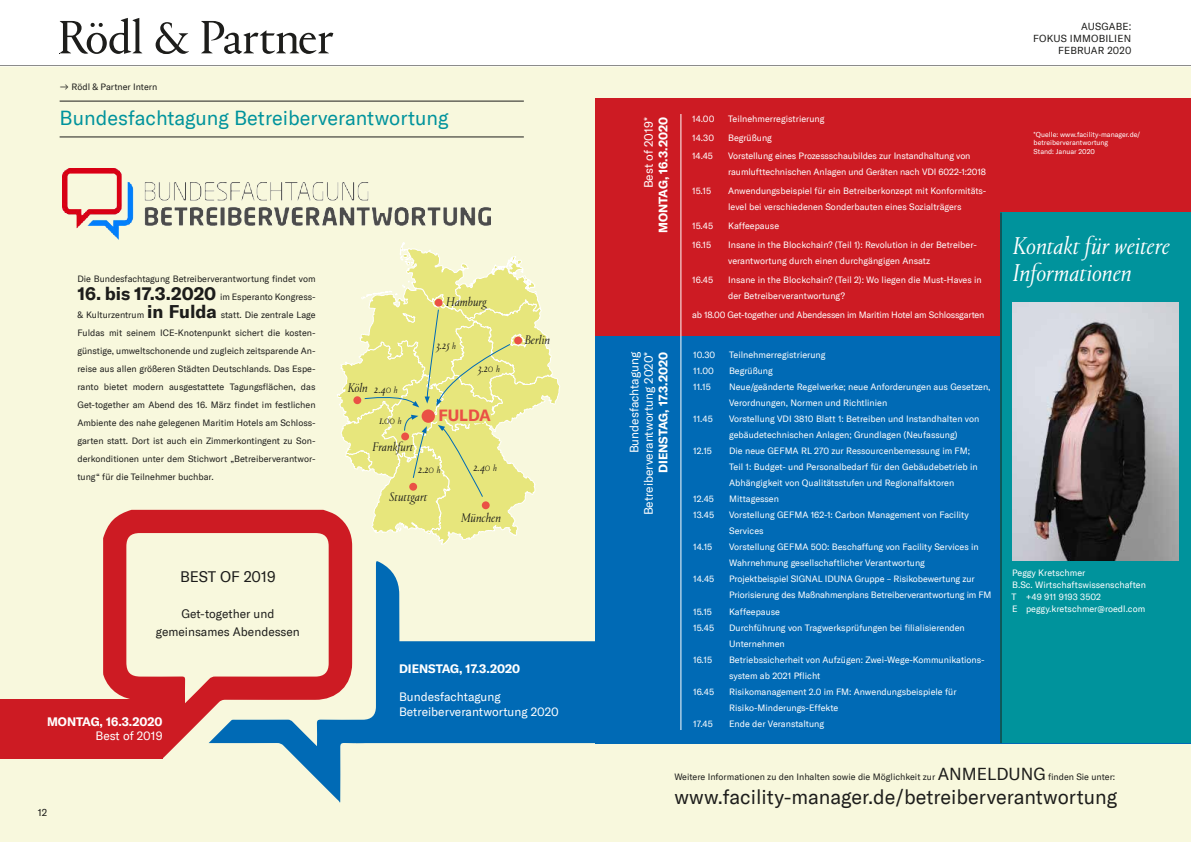
<style>
.page{position:relative;width:1191px;height:842px;background:#fff}
.page>*{position:absolute;margin:0;border:0;box-sizing:border-box;transform-origin:0 0}
.t1{font:italic 300 25px/27px "Portrait TT";color:#fff}
.t2{font:20px "GT America";color:#1d1d1b}
.t3{font:20px "GT America";color:#00939c}
.t4{font:700 15.9px "GT America";color:#ea5045}
.t5{font:15px "GT America";color:#1d1d1b}
.t6{font:italic 300 12.8px "Portrait TT";color:#1d1d1b}
.t7{font:12px/14.4px "GT America";color:#fff}
.t8{font:700 12px "GT America";color:#fff}
.t9{font:12px/18px "GT America";color:#1d1d1b;text-align:center}
.t10{font:10px/12px "GT America";letter-spacing:.02em;color:#1d1d1b;text-align:right}
.t11{font:9px/16px "GT America";color:#fff}
.t12{font:9px/18px "GT America";color:#1d1d1b;text-align:justify}
.t13{font:9px "GT America";letter-spacing:-.02em;color:#fff}
.t14{font:7px/8.4px "GT America";color:#fff}
.s1{font-weight:700;font-size:18px}
.s2{font-size:9px}
.s3{font-size:17px}
</style>
<div class="page">
<svg style="left:60px;top:18px;width:273px;height:36px"></svg>
<hr style="left:0;top:65px;width:1191px;height:1px;background:#1d1d1b">
<div style="left:0;top:66px;width:1191px;height:776px;background:#f8f8dd"></div>
<div style="left:595px;top:99px;width:596px;height:237px;background:#cd1b23"></div>
<div style="left:595px;top:336px;width:596px;height:407px;background:#006ab5"></div>
<img style="left:62px;top:168px;width:428px;height:71px">
<div style="left:1000px;top:213px;width:191px;height:530px;background:#00939c"></div>
<img style="left:1012px;top:303px;width:167px;height:258px">
<hr style="left:1000px;top:213px;width:1px;height:530px;background:#1d1d1b">
<svg style="left:103px;top:510px;width:249px;height:249px;background:#e5998d"></svg>
<svg style="left:209px;top:560px;width:190px;height:242px;background:#cdc0ba"></svg>
<svg style="left:356px;top:641px;width:239px;height:102px;background:#1073b7"></svg>
<div style="left:0;top:699px;width:162px;height:60px;background:#cd1b23"></div>
<hr style="left:680px;top:114px;width:1px;height:616px;background:#fff">
<hr style="left:60px;top:101px;width:464px;height:1px;background:#1d1d1b">
<hr style="left:60px;top:137px;width:464px;height:1px;background:#1d1d1b">
<svg style="left:337px;top:242px;width:223px;height:303px;background:#eceba4"></svg>
<p class="t12" style="left:60px;top:78px;width:99px">ʸ Rödl &amp; Partner Intern</p>
<h2 class="t3" style="left:60px;top:106px;width:391px">Bundesfachtagung Betreiberverantwortung</h2>
<p class="t12" style="left:77px;top:270px;width:240px">Die Bundesfachtagung Betreiberverantwortung findet vom</p>
<p class="t12" style="left:77px;top:288px;width:240px"><span class="s1">16. bis 17.3.2020</span> im Esperanto Kongress-&amp; Kulturzentrum <span class="s1">in Fulda</span> statt. Die zentrale Lage Fuldas mit seinem ICE-Knotenpunkt sichert die kosten&shy;günstige, umweltschonende und zugleich zeitsparende An&shy;reise aus allen größeren Städten Deutschlands. Das Espe&shy;ranto bietet modern ausgestattete Tagungsflächen, das Get-together am Abend des 16. März findet im festlichen Ambiente des nahe gelegenen Maritim Hotels am Schloss&shy;garten statt. Dort ist auch ein Zimmerkontingent zu Son&shy;derkonditionen unter dem Stichwort „Betreiberverantwor&shy;tung“ für die Teilnehmer buchbar.</p>
<h3 class="t5" style="left:180px;top:568px;width:97px">BEST OF 2019</h3>
<h3 class="t9" style="left:156px;top:605px;width:146px">Get-together und gemeinsames Abendessen</h3>
<h3 class="t6" style="left:446px;top:294px;width:42px">Hamburg</h3>
<h3 class="t6" style="left:348px;top:379px;width:22px">Köln</h3>
<h3 class="t6" style="left:374px;top:380px;width:25px">2.40 <span class="s2">h</span></h3>
<h3 class="t6" style="left:379px;top:411px;width:24px">1.00 <span class="s2">h</span></h3>
<h3 class="t6" style="left:372px;top:439px;width:43px">Frankfurt</h3>
<h3 class="t6" style="left:436px;top:336px;width:21px">3.25 <span class="s2">h</span></h3>
<h3 class="t6" style="left:478px;top:359px;width:23px">3.20 <span class="s2">h</span></h3>
<h3 class="t4" style="left:438px;top:405px;width:54px">FULDA</h3>
<h3 class="t6" style="left:418px;top:460px;width:24px">2.20 <span class="s2">h</span></h3>
<h3 class="t6" style="left:473px;top:458px;width:25px">2.40 <span class="s2">h</span></h3>
<h3 class="t6" style="left:389px;top:488px;width:40px">Stuttgart</h3>
<h3 class="t6" style="left:461px;top:509px;width:41px">München</h3>
<h3 class="t6" style="left:524px;top:331px;width:27px">Berlin</h3>
<h3 class="t8" style="left:47px;top:714px;width:117px">MONTAG, 16.3.2020</h3>
<h3 class="t7" style="left:96px;top:729px;width:68px">Best of 2019</h3>
<p class="t10" style="left:38px;top:806px;width:11px">12</p>
<h3 class="t8" style="left:399px;top:661px;width:122px">DIENSTAG, 17.3.2020</h3>
<h3 class="t7" style="left:399px;top:690px;width:161px">Bundesfachtagung<br>Betreiberverantwortung 2020</h3>
<p class="t10" style="left:1033px;top:20px;width:100px">AUSGABE:<br>FOKUS IMMOBILIEN<br>FEBRUAR 2020</p>
<p class="t11" style="left:692px;top:111px;width:24px">14.00</p>
<p class="t11" style="left:728px;top:111px;width:98px">Teilnehmerregistrierung</p>
<p class="t11" style="left:692px;top:129px;width:23px">14.30</p>
<p class="t11" style="left:728px;top:129px;width:45px">Begrüßung</p>
<p class="t11" style="left:692px;top:148px;width:22px">14.45</p>
<p class="t11" style="left:728px;top:148px;width:259px">Vorstellung eines Prozessschaubildes zur Instandhaltung von raumlufttechnischen Anlagen und Geräten nach VDI 6022-1:2018</p>
<p class="t11" style="left:692px;top:183px;width:20px">15.15</p>
<p class="t11" style="left:728px;top:183px;width:260px">Anwendungsbeispiel für ein Betreiberkonzept mit Konformitäts&shy;level bei verschiedenen Sonderbauten eines Sozialträgers</p>
<p class="t11" style="left:692px;top:218px;width:22px">15.45</p>
<p class="t11" style="left:728px;top:218px;width:52px">Kaffeepause</p>
<p class="t11" style="left:692px;top:237px;width:20px">16.15</p>
<p class="t11" style="left:728px;top:237px;width:250px">Insane in the Blockchain? (Teil 1): Revolution in der Betreiber&shy;verantwortung durch einen durchgängigen Ansatz</p>
<p class="t11" style="left:692px;top:272px;width:23px">16.45</p>
<p class="t11" style="left:728px;top:272px;width:255px">Insane in the Blockchain? (Teil 2): Wo liegen die Must-Haves in der Betreiberverantwortung?</p>
<p class="t13" style="left:692px;top:309px;width:294px">ab 18.00 Get-together und Abendessen im Maritim Hotel am Schlossgarten</p>
<p class="t11" style="left:693px;top:347px;width:24px">10.30</p>
<p class="t11" style="left:729px;top:347px;width:98px">Teilnehmerregistrierung</p>
<p class="t11" style="left:693px;top:363px;width:22px">11.00</p>
<p class="t11" style="left:729px;top:363px;width:45px">Begrüßung</p>
<p class="t11" style="left:693px;top:379px;width:19px">11.15</p>
<p class="t11" style="left:729px;top:379px;width:263px">Neue/geänderte Regelwerke; neue Anforderungen aus Gesetzen,<br>Verordnungen, Normen und Richtlinien</p>
<p class="t11" style="left:693px;top:411px;width:21px">11.45</p>
<p class="t11" style="left:729px;top:411px;width:252px">Vorstellung VDI 3810 Blatt 1: Betreiben und Instandhalten von gebäudetechnischen Anlagen; Grundlagen (Neufassung)</p>
<p class="t11" style="left:693px;top:443px;width:20px">12.15</p>
<p class="t11" style="left:729px;top:443px;width:250px">Die neue GEFMA RL 270 zur Ressourcenbemessung im FM;<br>Teil 1: Budget- und Personalbedarf für den Gebäudebetrieb in<br>Abhängigkeit von Qualitätsstufen und Regionalfaktoren</p>
<p class="t11" style="left:693px;top:491px;width:22px">12.45</p>
<p class="t11" style="left:729px;top:491px;width:51px">Mittagessen</p>
<p class="t11" style="left:693px;top:507px;width:22px">13.45</p>
<p class="t11" style="left:729px;top:507px;width:241px">Vorstellung GEFMA 162-1: Carbon Management von Facility<br>Services</p>
<p class="t11" style="left:693px;top:539px;width:21px">14.15</p>
<p class="t11" style="left:729px;top:539px;width:251px">Vorstellung GEFMA 500: Beschaffung von Facility Services in<br>Wahrnehmung gesellschaftlicher Verantwortung</p>
<p class="t11" style="left:693px;top:571px;width:23px">14.45</p>
<p class="t11" style="left:729px;top:571px;width:264px">Projektbeispiel SIGNAL IDUNA Gruppe – Risikobewertung zur<br>Priorisierung des Maßnahmenplans Betreiberverantwortung im FM</p>
<p class="t11" style="left:693px;top:603px;width:20px">15.15</p>
<p class="t11" style="left:729px;top:603px;width:52px">Kaffeepause</p>
<p class="t11" style="left:693px;top:619px;width:22px">15.45</p>
<p class="t11" style="left:729px;top:619px;width:237px">Durchführung von Tragwerksprüfungen bei filialisierenden<br>Unternehmen</p>
<p class="t11" style="left:693px;top:651px;width:20px">16.15</p>
<p class="t11" style="left:729px;top:651px;width:257px">Betriebssicherheit von Aufzügen: Zwei-Wege-Kommunikations&shy;system ab 2021 Pflicht</p>
<p class="t11" style="left:693px;top:683px;width:23px">16.45</p>
<p class="t11" style="left:729px;top:683px;width:229px">Risikomanagement 2.0 im FM: Anwendungsbeispiele für<br>Risiko-Minderungs-Effekte</p>
<p class="t11" style="left:693px;top:715px;width:21px">17.45</p>
<p class="t11" style="left:729px;top:715px;width:97px">Ende der Veranstaltung</p>
<p class="t12" style="left:674px;top:768px;width:442px">Weitere Informationen zu den Inhalten sowie die Möglichkeit zur <span class="s3">ANMELDUNG</span> finden Sie unter:</p>
<h2 class="t2" style="left:674px;top:785px;width:444px">www.facility-manager.de/betreiberverantwortung</h2>
<h3 class="t7" style="left:641px;top:188px;width:72px;rotate:-90deg">Best of 2019*</h3>
<h3 class="t8" style="left:655px;top:233px;width:117px;rotate:-90deg">MONTAG, 16.3.2020</h3>
<p class="t14" style="left:1033px;top:130px;width:108px">*Quelle: www.facility-manager.de/ betreiberverantwortung<br>Stand: Januar 2020</p>
<h1 class="t1" style="left:1012px;top:232px;width:159px">Kontakt für weitere<br>Informationen</h1>
<h3 class="t7" style="left:627px;top:515px;width:165px;text-align:right;rotate:-90deg">Bundesfachtagung<br>Betreiberverantwortung 2020*</h3>
<h3 class="t8" style="left:655px;top:473px;width:122px;rotate:-90deg">DIENSTAG, 17.3.2020</h3>
<p class="t11" style="left:1011px;top:567px;width:136px;line-height:12px">Peggy Kretschmer<br>B.Sc. Wirtschaftswissenschaften<br>T +49 911 9193 3502<br>E peggy.kretschmer@roedl.com</p>
</div>
